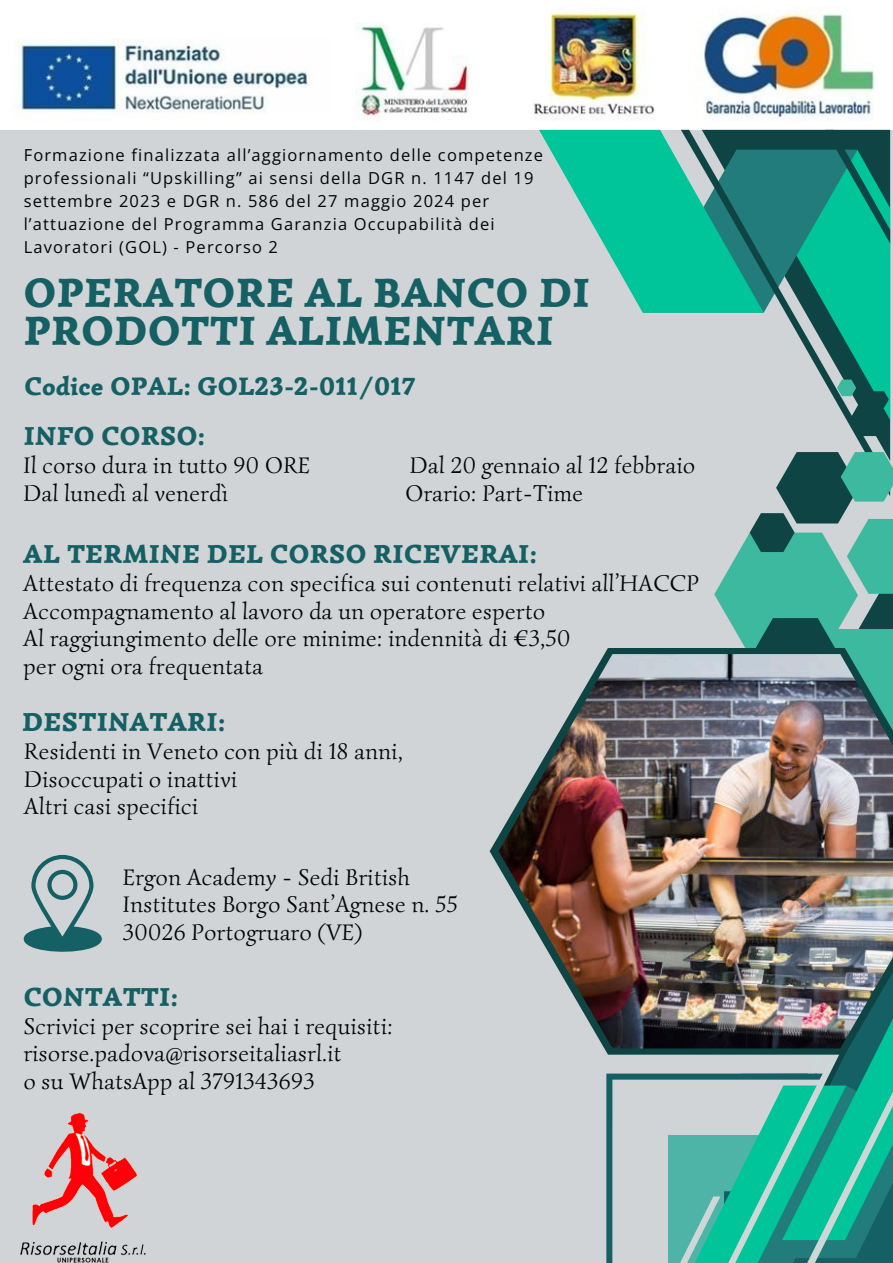
<style>
.page{position:relative;width:893px;height:1263px;background:#d1d4d6}
.page>*{position:absolute;margin:0;border:0;box-sizing:border-box;transform-origin:0 0}
.t1{font:900 41.25px/38.2px "Simonetta";letter-spacing:.02em;color:#156064}
.t2{font:900 26.25px "Simonetta";letter-spacing:.02em;color:#156064}
.t3{font:900 25.5px "Simonetta";letter-spacing:.02em;color:#156064}
.t4{font:23.25px/27.6px "Simonetta";letter-spacing:.02em;color:#040405}
.t5{font:16.5px/23.1px "Open Sans";letter-spacing:.07em;color:#040405}
</style>
<div class="page">
<img style="left:0;top:0;width:893px;height:130px">
<img style="left:20px;top:1112px;width:126px;height:151px">
<svg style="left:24px;top:855px;width:78px;height:97px"></svg>
<svg style="left:856px;top:436px;width:34px;height:16px"></svg>
<svg style="left:606px;top:1073px;width:71px;height:190px"></svg>
<svg style="left:677px;top:1073px;width:59px;height:190px;fill:#4fb4a8"></svg>
<svg style="left:714px;top:452px;width:179px;height:196px"></svg>
<svg style="left:539px;top:130px;width:351px;height:306px"></svg>
<svg style="left:489px;top:648px;width:404px;height:407px"></svg>
<img style="left:498px;top:654px;width:395px;height:394px">
<svg style="left:736px;top:1051px;width:157px;height:212px"></svg>
<p class="t5" style="left:24px;top:143px;width:521px">Formazione finalizzata all’aggiornamento delle competenze</p>
<p class="t5" style="left:24px;top:166px;width:511px">professionali “Upskilling” ai sensi della DGR n. 1147 del 19 settembre 2023 e DGR n. 586 del 27 maggio 2024 per l’attuazione del Programma Garanzia Occupabilità dei Lavoratori (GOL) - Percorso 2</p>
<p class="t1" style="left:24px;top:274px;width:567px">OPERATORE AL BANCO DI<br>PRODOTTI ALIMENTARI</p>
<h1 class="t3" style="left:25px;top:370px;width:392px">Codice OPAL: GOL23-2-011/017</h1>
<p class="t2" style="left:24px;top:420px;width:183px">INFO CORSO:</p>
<h3 class="t4" style="left:24px;top:452px;width:288px">Il corso dura in tutto 90 ORE</h3>
<h3 class="t4" style="left:410px;top:452px;width:287px">Dal 20 gennaio al 12 febbraio</h3>
<h3 class="t4" style="left:24px;top:479px;width:206px">Dal lunedì al venerdì</h3>
<h3 class="t4" style="left:405px;top:479px;width:179px">Orario: Part-Time</h3>
<p class="t2" style="left:24px;top:538px;width:515px">AL TERMINE DEL CORSO RICEVERAI:</p>
<h2 class="t4" style="left:24px;top:569px;width:676px">Attestato di frequenza con specifica sui contenuti relativi all’HACCP Accompagnamento al lavoro da un operatore esperto<br>Al raggiungimento delle ore minime: indennità di €3,50<br>per ogni ora frequentata</h2>
<h2 class="t2" style="left:22px;top:706px;width:205px">DESTINATARI:</h2>
<h4 class="t4" style="left:24px;top:737px;width:380px">Residenti in Veneto con più di 18 anni,<br>Disoccupati o inattivi<br>Altri casi specifici</h4>
<h4 class="t4" style="left:123px;top:863px;width:336px">Ergon Academy - Sedi British<br>Institutes Borgo Sant’Agnese n. 55<br>30026 Portogruaro (VE)</h4>
<h2 class="t2" style="left:24px;top:980px;width:156px">CONTATTI:</h2>
<h4 class="t4" style="left:24px;top:1012px;width:370px">Scrivici per scoprire sei hai i requisiti: risorse.padova@risorseitaliasrl.it<br>o su WhatsApp al 3791343693</h4>
</div>
